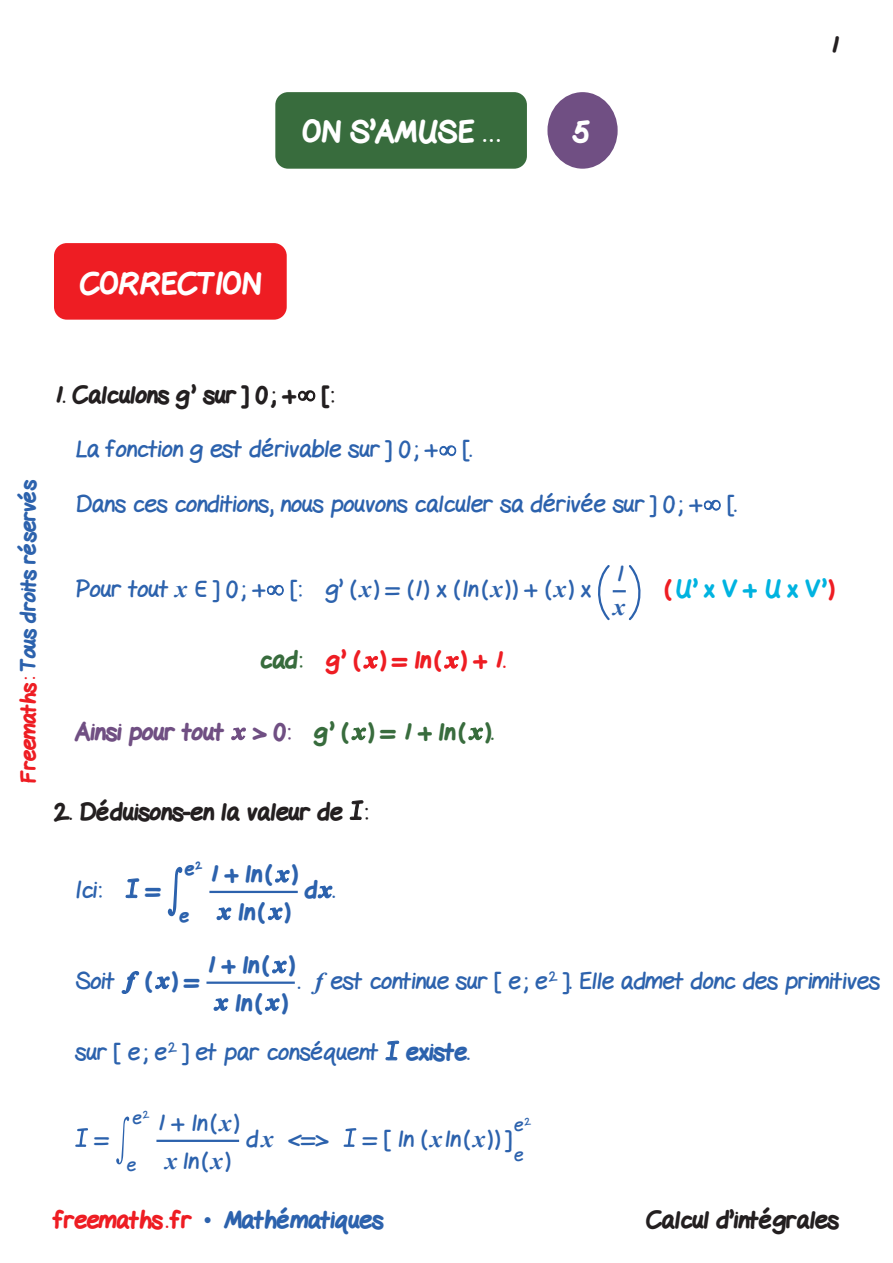
<style>
.page{position:relative;width:893px;height:1263px;background:#fff}
.page>*{position:absolute;margin:0;border:0;box-sizing:border-box;transform-origin:0 0}
.t1{font:800 30px "Gel Pen";color:#fff}
.Texte-corr{font:24px "Gel Pen";color:#2c62ad}
.Texte-Ennonce{font:800 24px "Gel Pen";color:#231f20}
.Texte{font:800 24px "Gel Pen";color:#2c62ad}
.Texte-corr-2{font:800 24px "Gel Pen";color:#704f83}
.Texte-corr-3{font:800 24px "Gel Pen";color:#ee1d23}
.Texte-2{font:24px "Gel Pen";color:#2c62ad}
.Texte-corr-4{font:800 24px "Gel Pen";color:#00b3e0}
.Texte-corr-5{font:800 24px "Gel Pen";color:#2c62ad}
.Texte-3{font:italic 700 24px "Times New Roman";color:#2c62ad}
.t2{font:800 21px "Gel Pen";letter-spacing:-.01em;color:#2c62ad}
.t3{font:18px "Gel Pen";color:#2c62ad}
.t4{font:800 18px "Gel Pen";color:#2c62ad}
.s1{color:#ee1d23}
.s2{font-family:"Times New Roman";font-weight:700;font-style:italic}
.s3{color:#386c3d}
.s4{font-weight:800}
.s5{font-family:"Times New Roman";font-weight:400}
</style>
<div class="page">
<div style="left:54px;top:243px;width:233px;height:77px;background:#ee1d23;border-radius:13px"></div>
<svg style="left:298px;top:390px;width:18px;height:12px"></svg>
<svg style="left:439px;top:445px;width:17px;height:11px"></svg>
<svg style="left:704px;top:500px;width:17px;height:11px"></svg>
<svg style="left:267px;top:585px;width:17px;height:11px"></svg>
<svg style="left:598px;top:565px;width:43px;height:56px"></svg>
<svg style="left:363px;top:656px;width:16px;height:13px"></svg>
<svg style="left:444px;top:656px;width:15px;height:13px"></svg>
<svg style="left:231px;top:727px;width:15px;height:14px"></svg>
<svg style="left:351px;top:727px;width:16px;height:14px"></svg>
<svg style="left:468px;top:727px;width:16px;height:14px"></svg>
<svg style="left:349px;top:800px;width:15px;height:20px"></svg>
<svg style="left:125px;top:878px;width:15px;height:20px"></svg>
<svg style="left:167px;top:867px;width:16px;height:50px"></svg>
<hr style="left:209px;top:891px;width:89px;height:2px;background:#2c62ad">
<svg style="left:275px;top:870px;width:15px;height:13px"></svg>
<svg style="left:216px;top:907px;width:16px;height:14px"></svg>
<svg style="left:267px;top:907px;width:16px;height:14px"></svg>
<svg style="left:317px;top:885px;width:16px;height:14px"></svg>
<svg style="left:121px;top:971px;width:19px;height:23px"></svg>
<svg style="left:155px;top:976px;width:15px;height:14px"></svg>
<hr style="left:206px;top:981px;width:89px;height:3px;background:#2c62ad">
<svg style="left:272px;top:960px;width:15px;height:14px"></svg>
<svg style="left:213px;top:998px;width:16px;height:13px"></svg>
<svg style="left:265px;top:998px;width:15px;height:13px"></svg>
<svg style="left:385px;top:1040px;width:15px;height:21px"></svg>
<svg style="left:75px;top:1128px;width:13px;height:19px"></svg>
<svg style="left:116px;top:1116px;width:14px;height:48px"></svg>
<hr style="left:156px;top:1140px;width:83px;height:2px;background:#2c62ad">
<svg style="left:344px;top:1128px;width:12px;height:19px"></svg>
<div style="left:547px;top:92px;width:71px;height:77px;background:#704f83;border-radius:50%"></div>
<div style="left:275px;top:92px;width:252px;height:77px;background:#386c3d;border-radius:13px"></div>
<p class="t1" style="left:303px;top:109px;width:199px">ON S’AMUSE . . .</p>
<p class="t1" style="left:574px;top:109px;width:17px">5</p>
<p class="Texte-Ennonce" style="left:830px;top:26px;width:10px">1</p>
<p class="t1" style="left:80px;top:260px;width:183px">CORRECTION</p>
<p class="t2" style="left:12px;top:783px;width:305px;rotate:-90deg"><span class="s1">Freemaths:</span> Tous droits réservés</p>
<p class="Texte-Ennonce" style="left:54px;top:376px;width:281px">1. Calculons g’ sur ] 0; + [:</p>
<p class="Texte-corr" style="left:75px;top:429px;width:398px">La fonction g est dérivable sur ] 0 ; + [.</p>
<p class="Texte-corr" style="left:75px;top:484px;width:663px">Dans ces conditions, nous pouvons calculer sa dérivée sur ] 0 ; + [.</p>
<p class="Texte-corr" style="left:75px;top:569px;width:517px">Pour tout <span class="s2">x</span> ı ] 0; + [: g’ (<span class="s2">x</span>) = (1) x (ln(<span class="s2">x</span>)) + (<span class="s2">x</span>) x</p>
<p class="Texte-corr-3" style="left:260px;top:641px;width:247px"><span class="s3">cad:</span> g’ ( ) = ln( ) + 1.</p>
<p class="Texte-corr-2" style="left:75px;top:713px;width:420px">Ainsi pour tout &gt; 0: <span class="s3">g’ ( ) = 1 + ln ( ).</span></p>
<p class="Texte-Ennonce" style="left:54px;top:793px;width:315px">2. Déduisons-en la valeur de :</p>
<p class="Texte-corr" style="left:75px;top:870px;width:28px">Ici:</p>
<p class="Texte-corr-5" style="left:146px;top:871px;width:16px">=</p>
<p class="t4" style="left:185px;top:854px;width:19px">e<sup>2</sup></p>
<p class="t4" style="left:179px;top:901px;width:11px">e</p>
<p class="Texte" style="left:209px;top:855px;width:90px">1 + ln( )</p>
<p class="Texte" style="left:239px;top:893px;width:54px">ln( )</p>
<p class="Texte-corr-5" style="left:305px;top:871px;width:31px">d .</p>
<p class="Texte-2" style="left:615px;top:554px;width:10px">1</p>
<p class="Texte-3" style="left:613px;top:590px;width:13px">x</p>
<p class="Texte-corr-4" style="left:664px;top:570px;width:171px"><span class="s1">(</span>U’ x V + U x V’<span class="s1">)</span></p>
<p class="Texte-corr" style="left:75px;top:961px;width:41px">Soit</p>
<p class="Texte-corr-5" style="left:145px;top:962px;width:56px">( ) =</p>
<p class="Texte" style="left:206px;top:946px;width:90px">1 + ln( )</p>
<p class="Texte" style="left:236px;top:983px;width:54px">ln( )</p>
<p class="Texte-corr" style="left:298px;top:961px;width:583px"><span class="s4">.</span> <span class="s2">f</span> est continue sur [ e ; e<sup>2</sup> ]. Elle admet donc des primitives</p>
<p class="Texte-corr" style="left:75px;top:1032px;width:396px">sur [ e ; e<sup>2</sup> ] et par conséquent <span class="s4">existe.</span></p>
<p class="Texte-corr" style="left:95px;top:1119px;width:15px">=</p>
<p class="t3" style="left:132px;top:1102px;width:18px">e<sup>2</sup></p>
<p class="t3" style="left:127px;top:1150px;width:10px">e</p>
<p class="Texte-2" style="left:156px;top:1103px;width:84px">1 + ln(<span class="s2">x</span>)</p>
<p class="Texte-2" style="left:165px;top:1141px;width:67px"><span class="s2">x</span> ln(<span class="s2">x</span>)</p>
<p class="t3" style="left:514px;top:1110px;width:18px">e<sup>2</sup></p>
<p class="t3" style="left:514px;top:1140px;width:10px">e</p>
<p class="Texte-corr" style="left:246px;top:1119px;width:84px">d<span class="s2">x</span> &lt;=&gt;</p>
<p class="Texte-corr" style="left:364px;top:1119px;width:149px">= [ ln (<span class="s2">x</span>ln(<span class="s2">x</span>)) ]</p>
<p class="Texte" style="left:54px;top:1201px;width:331px"><span class="s1">freemaths . fr</span> <span class="s5">•</span> Mathématiques</p>
<p class="Texte-Ennonce" style="left:646px;top:1201px;width:195px">Calcul d’intégrales</p>
</div>
